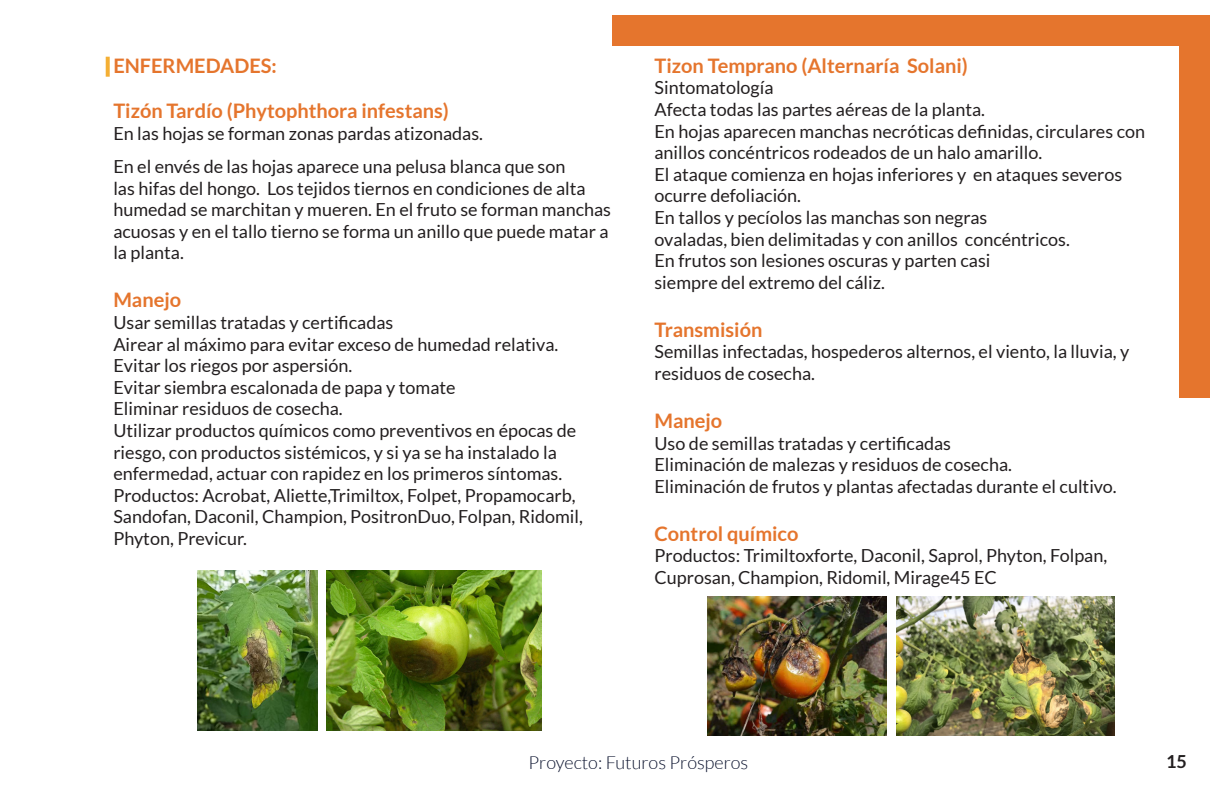
<style>
.page{position:relative;width:1224px;height:792px;background:#fff}
.page>*{position:absolute;margin:0;border:0;box-sizing:border-box;transform-origin:0 0}
.Titulo_2{font:700 20px "Lato";color:#e5752d}
.Titulo_1{font:700 20px "Lato";color:#e5752d}
.Parrafo_sin_espacio{font:18px/21.6px "Lato";color:#231f20}
.Parrafo{font:18px/21.6px "Lato";color:#231f20}
.t1{font:300 18px "Lato";color:#0c142f}
.t2{font:700 18px "Lato";color:#231f20}
</style>
<div class="page">
<div style="left:612px;top:15px;width:598px;height:31px;background:#e5752d"></div>
<div style="left:1179px;top:15px;width:31px;height:382px;background:#e5752d"></div>
<svg style="left:106px;top:57px;width:4px;height:20px"></svg>
<img style="left:198px;top:571px;width:120px;height:159px">
<img style="left:327px;top:571px;width:215px;height:159px">
<img style="left:708px;top:596px;width:178px;height:140px">
<img style="left:896px;top:596px;width:218px;height:140px">
<p class="Titulo_1" style="left:113px;top:54px;width:165px">ENFERMEDADES:</p>
<p class="Titulo_2" style="left:113px;top:100px;width:337px">Tizón Tardío (Phytophthora infestans)</p>
<p class="Parrafo" style="left:113px;top:123px;width:371px">En las hojas se forman zonas pardas atizonadas.</p>
<p class="Parrafo" style="left:113px;top:155px;width:499px">En el envés de las hojas aparece una pelusa blanca que son<br>las hifas del hongo. Los tejidos tiernos en condiciones de alta humedad se marchitan y mueren. En el fruto se forman manchas acuosas y en el tallo tierno se forma un anillo que puede matar a la planta.</p>
<p class="Titulo_2" style="left:113px;top:289px;width:69px">Manejo</p>
<p class="Parrafo_sin_espacio" style="left:113px;top:311px;width:282px">Usar semillas tratadas y certificadas</p>
<p class="Parrafo_sin_espacio" style="left:113px;top:333px;width:446px">Airear al máximo para evitar exceso de humedad relativa.</p>
<p class="Parrafo_sin_espacio" style="left:113px;top:355px;width:241px">Evitar los riegos por aspersión.</p>
<p class="Parrafo_sin_espacio" style="left:113px;top:376px;width:344px">Evitar siembra escalonada de papa y tomate</p>
<p class="Parrafo_sin_espacio" style="left:113px;top:398px;width:231px">Eliminar residuos de cosecha.</p>
<p class="Parrafo_sin_espacio" style="left:113px;top:419px;width:464px">Utilizar productos químicos como preventivos en épocas de riesgo, con productos sistémicos, y si ya se ha instalado la enfermedad, actuar con rapidez en los primeros síntomas.</p>
<p class="Parrafo_sin_espacio" style="left:113px;top:484px;width:471px">Productos: Acrobat, Aliette,Trimiltox, Folpet, Propamocarb,<br>Sandofan, Daconil, Champion, PositronDuo, Folpan, Ridomil,<br>Phyton, Previcur.</p>
<p class="Titulo_2" style="left:655px;top:54px;width:315px">Tizon Temprano (Alternaría Solani)</p>
<p class="Parrafo_sin_espacio" style="left:655px;top:77px;width:121px">Sintomatología</p>
<p class="Parrafo_sin_espacio" style="left:655px;top:99px;width:332px">Afecta todas las partes aéreas de la planta.</p>
<p class="Parrafo_sin_espacio" style="left:655px;top:120px;width:492px">En hojas aparecen manchas necróticas definidas, circulares con anillos concéntricos rodeados de un halo amarillo.</p>
<p class="Parrafo_sin_espacio" style="left:655px;top:163px;width:469px">El ataque comienza en hojas inferiores y en ataques severos ocurre defoliación.</p>
<p class="Parrafo_sin_espacio" style="left:655px;top:207px;width:334px">En tallos y pecíolos las manchas son negras</p>
<p class="Parrafo_sin_espacio" style="left:655px;top:228px;width:417px">ovaladas, bien delimitadas y con anillos concéntricos.</p>
<p class="Parrafo_sin_espacio" style="left:655px;top:250px;width:337px">En frutos son lesiones oscuras y parten casi</p>
<p class="Parrafo_sin_espacio" style="left:655px;top:271px;width:232px">siempre del extremo del cáliz.</p>
<p class="Titulo_2" style="left:655px;top:318px;width:109px">Transmisión</p>
<p class="Parrafo_sin_espacio" style="left:655px;top:341px;width:476px">Semillas infectadas, hospederos alternos, el viento, la lluvia, y residuos de cosecha.</p>
<p class="Titulo_2" style="left:655px;top:409px;width:69px">Manejo</p>
<p class="Parrafo_sin_espacio" style="left:655px;top:432px;width:298px">Uso de semillas tratadas y certificadas</p>
<p class="Parrafo_sin_espacio" style="left:655px;top:454px;width:359px">Eliminación de malezas y residuos de cosecha.</p>
<p class="Parrafo_sin_espacio" style="left:655px;top:475px;width:464px">Eliminación de frutos y plantas afectadas durante el cultivo.</p>
<p class="Titulo_2" style="left:655px;top:522px;width:145px">Control químico</p>
<p class="Parrafo_sin_espacio" style="left:655px;top:545px;width:454px">Productos: Trimiltoxforte, Daconil, Saprol, Phyton, Folpan,<br>Cuprosan, Champion, Ridomil, Mirage45 EC</p>
<p class="t1" style="left:529px;top:752px;width:221px">Proyecto: Futuros Prósperos</p>
<p class="t2" style="left:1166px;top:751px;width:22px">15</p>
</div>
